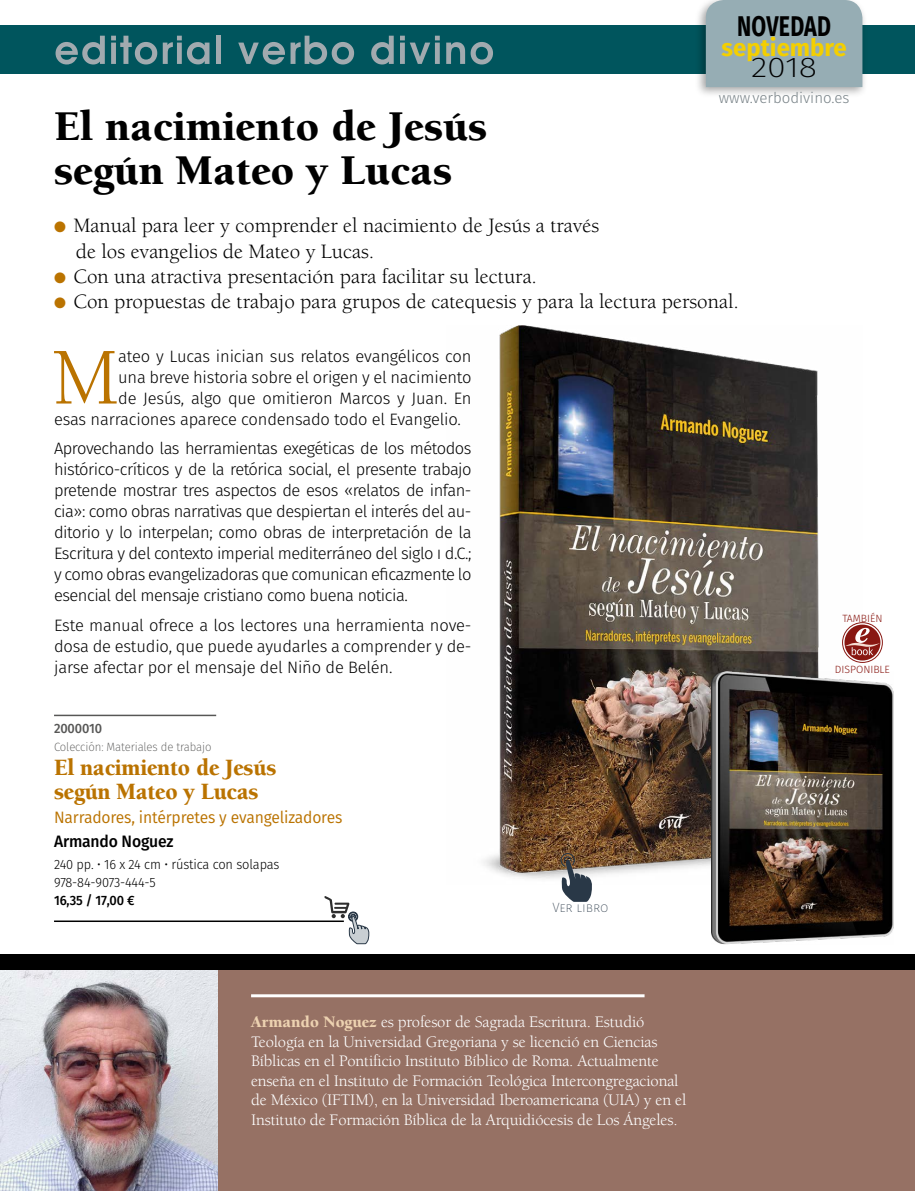
<style>
.page{position:relative;width:915px;height:1191px;background:#fff}
.page>*{position:absolute;margin:0;border:0;box-sizing:border-box;transform-origin:0 0}
.t1{font:82.65px "Berkeley";color:#ba7300}
.t2{font:900 43.5px/43.5px "Berkeley";color:#000}
.t3{font:700 28.5px "Fira Sans";letter-spacing:.01em;color:#000;scale:.75 1}
.t4{font:200 28.5px "Fira Sans";color:#000;scale:1.2 1}
.t5{font:900 24px/24px "Berkeley";letter-spacing:-.01em;color:#ba7300;scale:.95 1}
.t6{font:700 24px "Fira Sans";color:#f4cf00}
.t7{font:21px/25.2px "Berkeley";color:#000}
.t8{font:300 16.5px/21px "Fira Sans";letter-spacing:-.01em;color:#000;text-align:justify}
.t9{font:16.5px/19.5px "Berkeley";letter-spacing:-.01em;color:#fff}
.t10{font:16.5px "Fira Sans";letter-spacing:-.01em;color:#ba7300;scale:.95 1}
.t11{font:500 16.5px "Fira Sans";letter-spacing:-.01em;color:#000;scale:.95 1}
.t12{font:300 15px "Fira Sans";color:#798388}
.t13{font:300 13.5px/18px "Fira Sans";letter-spacing:-.01em;color:#000;scale:.95 1}
.t14{font:500 13.5px "Fira Sans";letter-spacing:-.01em;color:#000;scale:.95 1}
.t15{font:200 13.5px "Fira Sans";color:#293847}
.t16{font:500 13.5px "Fira Sans";letter-spacing:-.01em;color:#575756;scale:.95 1}
.t17{font:200 12px "Fira Sans";letter-spacing:-.01em;color:#575756;scale:.95 1}
.t18{font:300 10.5px "Fira Sans";color:#891812}
.s1{color:#ba7300}
.s2{font-weight:900;color:#edd2b1}
</style>
<div class="page">
<svg style="left:844px;top:624px;width:36px;height:36px"></svg>
<div style="left:841px;top:622px;width:41px;height:41px;border:1px solid #891812;border-radius:50%"></div>
<svg style="left:862px;top:628px;width:17px;height:27px"></svg>
<div style="left:2px;top:970px;width:912px;height:221px;background:#967164"></div>
<hr style="left:54px;top:714px;width:162px;height:2px;background:#575756">
<hr style="left:54px;top:920px;width:290px;height:2px;background:#000">
<hr style="left:251px;top:994px;width:393px;height:3px;background:#fff">
<div style="left:0;top:954px;width:914px;height:16px;background:#000"></div>
<img style="left:483px;top:326px;width:379px;height:553px">
<svg style="left:560px;top:853px;width:32px;height:49px;background:#6c6967"></svg>
<svg style="left:323px;top:896px;width:47px;height:48px"></svg>
<div style="left:0;top:25px;width:914px;height:49px;background:#00555d"></div>
<svg style="left:56px;top:36px;width:49px;height:28px"></svg>
<svg style="left:111px;top:36px;width:46px;height:28px"></svg>
<svg style="left:163px;top:36px;width:46px;height:28px"></svg>
<div style="left:216px;top:36px;width:5px;height:28px;background:#a1aaaf"></div>
<svg style="left:238px;top:36px;width:116px;height:28px"></svg>
<svg style="left:371px;top:36px;width:22px;height:28px"></svg>
<svg style="left:400px;top:36px;width:39px;height:28px"></svg>
<svg style="left:446px;top:42px;width:47px;height:22px"></svg>
<div style="left:694px;top:0;width:173px;height:98px;background:#000;opacity:.35"></div>
<div style="left:705px;top:0;width:157px;height:87px;background:#96adb4"></div>
<img style="left:1px;top:970px;width:216px;height:221px">
<img style="left:711px;top:671px;width:182px;height:273px">
<h3 class="t3" style="left:737px;top:2px;width:127px">NOVEDAD</h3>
<h3 class="t6" style="left:721px;top:27px;width:127px">septiembre</h3>
<h3 class="t4" style="left:750px;top:47px;width:57px">2018</h3>
<p class="t12" style="left:718px;top:87px;width:132px">www.verbodivino.es</p>
<h2 class="t2" style="left:54px;top:106px;width:434px">El nacimiento de Jesús según Mateo y Lucas</h2>
<p class="t7" style="left:76px;top:213px;width:525px;text-indent:-22px"><span class="s1">●</span> Manual para leer y comprender el nacimiento de Jesús a través de los evangelios de Mateo y Lucas.</p>
<p class="t7" style="left:54px;top:264px;width:484px"><span class="s1">●</span> Con una atractiva presentación para facilitar su lectura.</p>
<p class="t7" style="left:54px;top:289px;width:686px"><span class="s1">●</span> Con propuestas de trabajo para grupos de catequesis y para la lectura personal.</p>
<h1 class="t1" style="left:52px;top:334px;width:69px">M</h1>
<p class="t8" style="left:118px;top:345px;width:354px">ateo y Lucas inician sus relatos evangélicos con</p>
<p class="t8" style="left:118px;top:366px;width:354px">una breve historia sobre el origen y el nacimiento</p>
<p class="t8" style="left:118px;top:387px;width:354px">de Jesús, algo que omitieron Marcos y Juan. En</p>
<p class="t8" style="left:54px;top:408px;width:408px">esas narraciones aparece condensado todo el Evangelio.</p>
<p class="t8" style="left:54px;top:438px;width:419px">Aprovechando las herramientas exegéticas de los métodos histórico-críticos y de la retórica social, el presente trabajo pretende mostrar tres aspectos de esos «relatos de infan&shy;cia»: como obras narrativas que despiertan el interés del au&shy;ditorio y lo interpelan; como obras de interpretación de la Escritura y del contexto imperial mediterráneo del siglo i d.C.; y como obras evangelizadoras que comunican eficazmente lo esencial del mensaje cristiano como buena noticia.</p>
<p class="t8" style="left:54px;top:614px;width:419px">Este manual ofrece a los lectores una herramienta nove&shy;dosa de estudio, que puede ayudarles a comprender y de&shy;jarse afectar por el mensaje del Niño de Belén.</p>
<p class="t16" style="left:54px;top:717px;width:52px">2000010</p>
<p class="t17" style="left:54px;top:738px;width:167px">Colección: Materiales de trabajo</p>
<h3 class="t5" style="left:54px;top:756px;width:235px">El nacimiento de Jesús según Mateo y Lucas</h3>
<p class="t10" style="left:54px;top:805px;width:305px">Narradores, intérpretes y evangelizadores</p>
<p class="t11" style="left:54px;top:827px;width:127px">Armando Noguez</p>
<p class="t13" style="left:54px;top:855px;width:239px">240 pp. • 16 x 24 cm • rústica con solapas<br>978-84-9073-444-5</p>
<p class="t14" style="left:54px;top:889px;width:86px">16,35 / 17,00 €</p>
<p class="t15" style="left:552px;top:897px;width:58px">Ver libro</p>
<p class="t9" style="left:251px;top:1012px;width:436px"><span class="s2">Armando Noguez</span> es profesor de Sagrada Escritura. Estudió Teología en la Universidad Gregoriana y se licenció en Ciencias Bíblicas en el Pontificio Instituto Bíblico de Roma. Actualmente enseña en el Instituto de Formación Teológica Intercongregacional de México (IFTIM), en la Universidad Iberoamericana (UIA) y en el Instituto de Formación Bíblica de la Arquidiócesis de Los Ángeles.</p>
<p class="t18" style="left:842px;top:611px;width:42px">TAMBIÉN</p>
<p class="t18" style="left:834px;top:662px;width:56px">DISPONIBLE</p>
</div>
